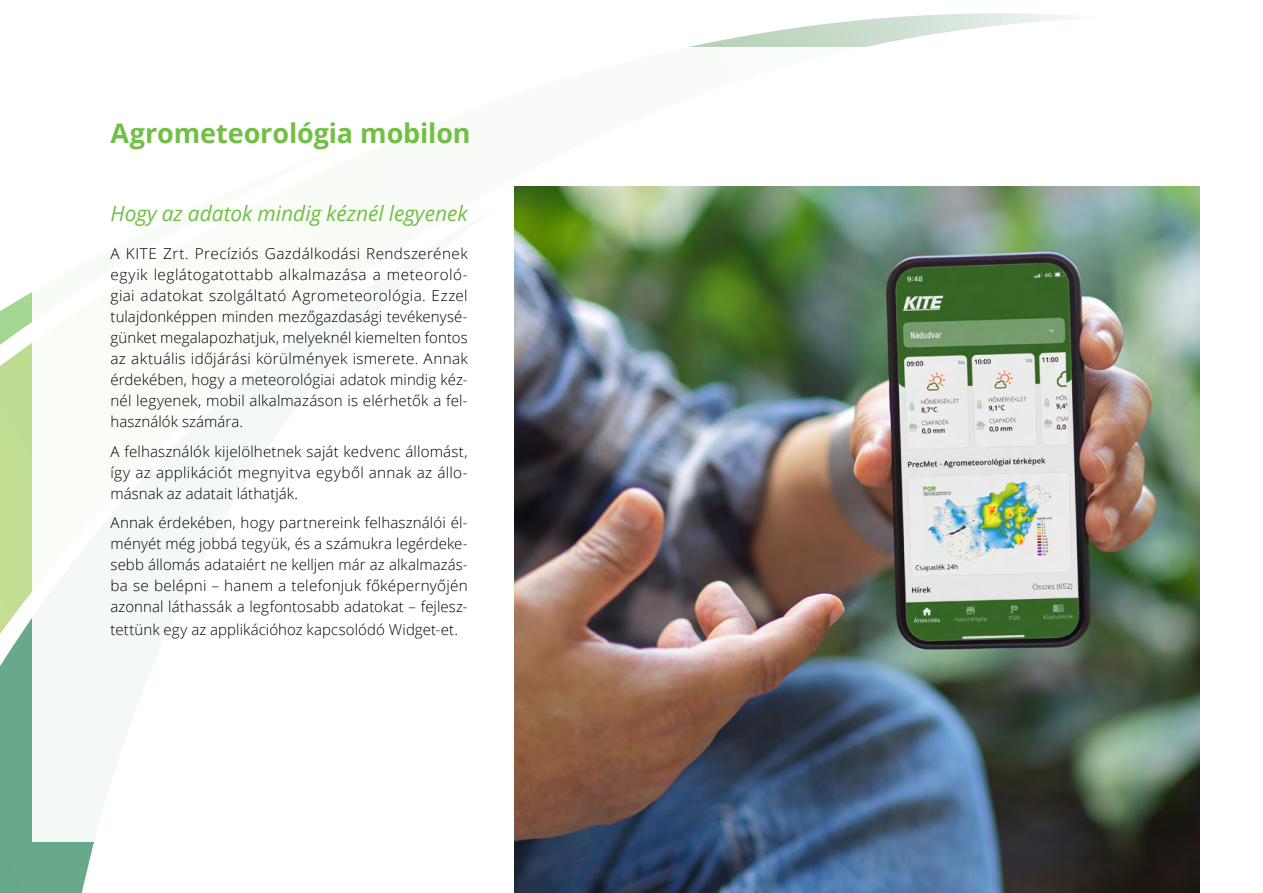
<style>
.page{position:relative;width:1263px;height:893px;background:#fff}
.page>*{position:absolute;margin:0;border:0;box-sizing:border-box;transform-origin:0 0}
.t1{font:700 27px "Open Sans";letter-spacing:-.005em;color:#71bf44}
.t2{font:italic 21px "Open Sans";color:#71bf44}
.t3{font:300 15px/21px "Open Sans";letter-spacing:.01em;color:#000;text-align:justify}
</style>
<div class="page">
<svg style="left:689px;top:13px;width:379px;height:34px"></svg>
<svg style="left:0;top:292px;width:94px;height:601px;background:#9ac699"></svg>
<div style="left:32px;top:48px;width:1231px;height:794px;background:#fff"></div>
<img style="left:514px;top:187px;width:685px;height:706px">
<h1 class="t1" style="left:111px;top:114px;width:362px">Agrometeorológia mobilon</h1>
<h2 class="t2" style="left:111px;top:199px;width:359px">Hogy az adatok mindig kéznél legyenek</h2>
<p class="t3" style="left:111px;top:243px;width:359px">A KITE Zrt. Precíziós Gazdálkodási Rendszerének egyik leglátogatottabb alkalmazása a meteoroló&shy;giai adatokat szolgáltató Agrometeorológia. Ezzel tulajdonképpen minden mezőgazdasági tevékenysé&shy;günket megalapozhatjuk, melyeknél kiemelten fontos az aktuális időjárási körülmények ismerete. Annak érdekében, hogy a meteorológiai adatok mindig kéz&shy;nél legyenek, mobil alkalmazáson is elérhetők a fel&shy;használók számára.</p>
<p class="t3" style="left:111px;top:440px;width:359px">A felhasználók kijelölhetnek saját kedvenc állomást, így az applikációt megnyitva egyből annak az állo&shy;másnak az adatait láthatják.</p>
<p class="t3" style="left:111px;top:512px;width:359px">Annak érdekében, hogy partnereink felhasználói él&shy;ményét még jobbá tegyük, és a számukra legérdeke&shy;sebb állomás adataiért ne kelljen már az alkalmazás&shy;ba se belépni – hanem a telefonjuk főképernyőjén azonnal láthassák a legfontosabb adatokat – fejlesz-</p>
<p class="t3" style="left:111px;top:618px;width:349px">tettünk egy az applikációhoz kapcsolódó Widget-et.</p>
</div>
